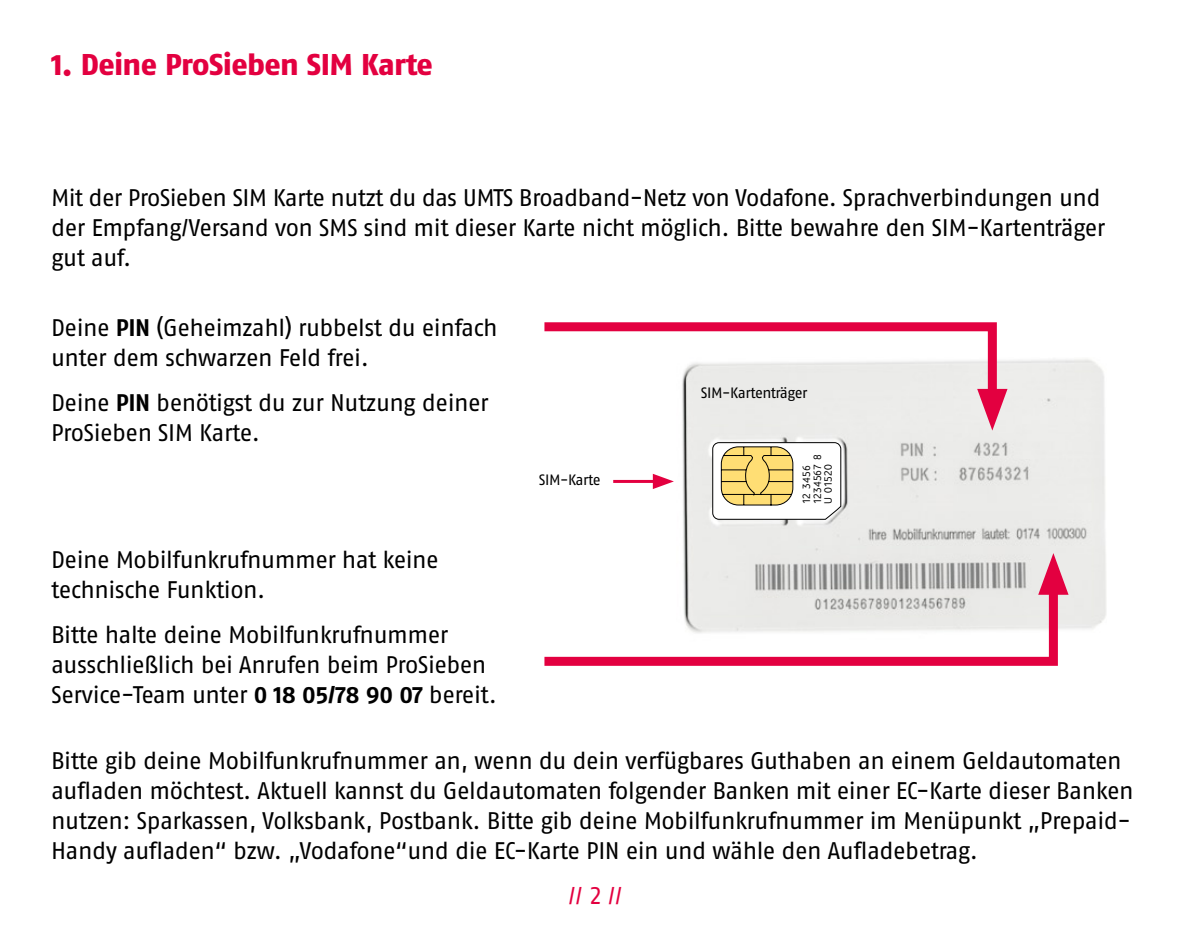
<style>
.page{position:relative;width:1191px;height:936px;background:#fff}
.page>*{position:absolute;margin:0;border:0;box-sizing:border-box;transform-origin:0 0}
.t1{font:30px "Fago No Exb Lf";letter-spacing:-.02em;color:#e30040}
.t2{font:24px/30px "Fago No Regular Tf";letter-spacing:-.025em;color:#000}
.t3{font:24px "Fago No Regular Tf";color:#e30040}
.t4{font:15px "Fago No Regular Tf";letter-spacing:-.035em;color:#000}
.t5{font:11.1px/10.8px "Vodafone Rg";color:#000}
.s1{font-family:"Fago No Bold Lf"}
</style>
<div class="page">
<img style="left:682px;top:359px;width:424px;height:270px">
<svg style="left:544px;top:322px;width:457px;height:92px"></svg>
<svg style="left:977px;top:389px;width:30px;height:41px"></svg>
<svg style="left:544px;top:569px;width:518px;height:97px"></svg>
<svg style="left:1038px;top:553px;width:30px;height:41px"></svg>
<svg style="left:712px;top:442px;width:129px;height:77px"></svg>
<hr style="left:613px;top:480px;width:44px;height:3px;background:#e30040">
<svg style="left:653px;top:474px;width:21px;height:15px"></svg>
<p class="t1" style="left:51px;top:46px;width:383px">1. Deine ProSieben SIM Karte</p>
<p class="t2" style="left:51px;top:183px;width:1056px">Mit der ProSieben SIM Karte nutzt du das UMTS Broadband-Netz von Vodafone. Sprachverbindungen und der Empfang/Versand von SMS sind mit dieser Karte nicht möglich. Bitte bewahre den SIM-Kartenträger gut auf.</p>
<p class="t2" style="left:51px;top:312px;width:448px">Deine <span class="s1">PIN</span> (Geheimzahl) rubbelst du einfach unter dem schwarzen Feld frei.</p>
<p class="t2" style="left:51px;top:387px;width:439px">Deine <span class="s1">PIN</span> benötigst du zur Nutzung deiner<br>ProSieben SIM Karte.</p>
<p class="t2" style="left:51px;top:544px;width:389px">Deine Mobilfunkrufnummer hat keine technische Funktion.</p>
<p class="t2" style="left:51px;top:619px;width:447px">Bitte halte deine Mobilfunkrufnummer ausschließlich bei Anrufen beim ProSieben<br>Service-Team unter <span class="s1">0 18 05/78 90 07</span> bereit.</p>
<p class="t4" style="left:539px;top:471px;width:63px">SIM-Karte</p>
<p class="t4" style="left:701px;top:384px;width:108px">SIM-Kartenträger</p>
<p class="t5" style="left:801px;top:504px;width:51px;rotate:-90deg">12 3456<br>1234567 8<br>U 01520</p>
<p class="t2" style="left:51px;top:745px;width:1084px">Bitte gib deine Mobilfunkrufnummer an, wenn du dein verfügbares Guthaben an einem Geldautomaten aufladen möchtest. Aktuell kannst du Geldautomaten folgender Banken mit einer EC-Karte dieser Banken nutzen: Sparkassen, Volksbank, Postbank. Bitte gib deine Mobilfunkrufnummer im Menüpunkt „Prepaid-Handy aufladen“ bzw. „Vodafone“und die EC-Karte PIN ein und wähle den Aufladebetrag.</p>
<p class="t3" style="left:568px;top:882px;width:56px">// 2 //</p>
</div>
